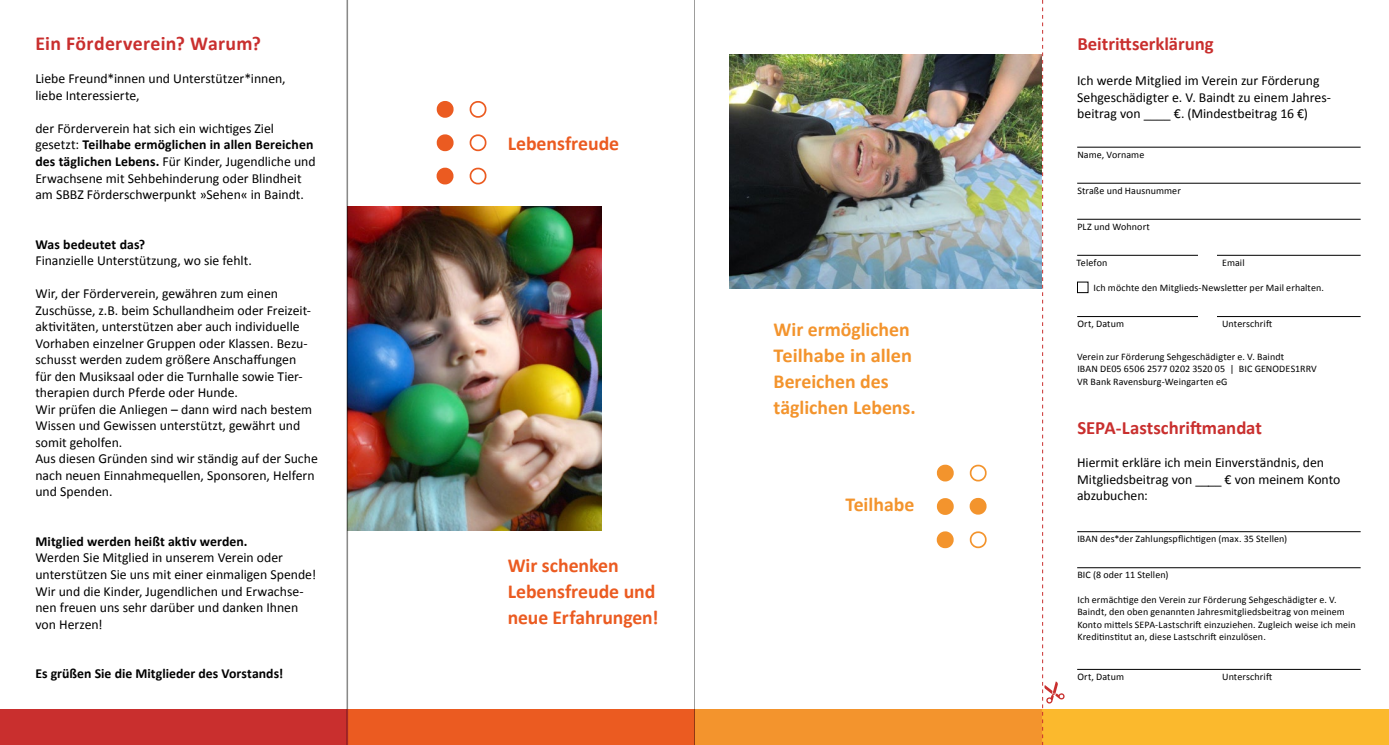
<style>
.page{position:relative;width:1389px;height:745px;background:#fff}
.page>*{position:absolute;margin:0;border:0;box-sizing:border-box;transform-origin:0 0}
.t1{font:139.25px "Apple Braille Outline 6 Dot";color:#eb5b21}
.t2{font:139.25px "Apple Braille Outline 6 Dot";color:#f3942d}
.t3{font:700 19.75px/26.1px "Calibri";color:#f3942d}
.t4{font:700 19.75px/26.1px "Calibri";letter-spacing:-.005em;color:#eb5b21}
.t5{font:700 19.75px "Calibri";letter-spacing:.015em;color:#c92f2e}
.t6{font:700 18.75px "Calibri";color:#c92f2e}
.t7{font:13.75px/16.5px "Calibri";letter-spacing:-.005em;color:#000}
.t8{font:700 13.75px "Calibri";letter-spacing:.005em;color:#000}
.t9{font:10px/12.5px "Calibri";letter-spacing:.01em;color:#000}
.s1{font-weight:700}
</style>
<div class="page">
<img style="left:348px;top:206px;width:253px;height:324px">
<div style="left:348px;top:709px;width:346px;height:35px;background:#eb5b21"></div>
<img style="left:730px;top:54px;width:312px;height:234px">
<div style="left:695px;top:709px;width:347px;height:35px;background:#f3942d"></div>
<hr style="left:1077px;top:147px;width:284px;height:1px;background:#000">
<hr style="left:1077px;top:183px;width:284px;height:1px;background:#000">
<hr style="left:1077px;top:219px;width:284px;height:1px;background:#000">
<hr style="left:1077px;top:255px;width:284px;height:1px;background:#000">
<hr style="left:1077px;top:316px;width:284px;height:1px;background:#000">
<hr style="left:1077px;top:531px;width:284px;height:1px;background:#000">
<hr style="left:1077px;top:567px;width:284px;height:1px;background:#000">
<hr style="left:1077px;top:668px;width:284px;height:1px;background:#000">
<div style="left:1077px;top:281px;width:11px;height:12px;border:1px solid #000"></div>
<div style="left:1198px;top:251px;width:18px;height:8px;background:#fff"></div>
<div style="left:1198px;top:312px;width:18px;height:8px;background:#fff"></div>
<div style="left:1042px;top:709px;width:347px;height:35px;background:#fbb92d"></div>
<svg style="left:1042px;top:0;width:23px;height:744px"></svg>
<hr style="left:694px;top:0;width:1px;height:744px;background:#9d9d9c">
<div style="left:0;top:709px;width:348px;height:35px;background:#c92f2e"></div>
<hr style="left:347px;top:0;width:1px;height:744px;background:#9d9d9c">
<h2 class="t5" style="left:35px;top:31px;width:227px">Ein Förderverein? Warum?</h2>
<p class="t7" style="left:35px;top:71px;width:252px">Liebe Freund*innen und Unterstützer*innen, liebe Interessierte,</p>
<p class="t7" style="left:35px;top:120px;width:282px">der Förderverein hat sich ein wichtiges Ziel gesetzt: <span class="s1">Teilhabe ermöglichen in allen Bereichen des täglichen Lebens.</span> Für Kinder, Jugendliche und Erwachsene mit Sehbehinderung oder Blindheit am SBBZ Förderschwerpunkt »Sehen« in Baindt.</p>
<p class="t8" style="left:35px;top:235px;width:111px">Was bedeutet das?</p>
<p class="t7" style="left:35px;top:252px;width:218px">Finanzielle Unterstützung, wo sie fehlt.</p>
<p class="t7" style="left:35px;top:285px;width:284px">Wir, der Förderverein, gewähren zum einen Zuschüsse, z.B. beim Schullandheim oder Freizeit&shy;aktivitäten, unterstützen aber auch individuelle Vorhaben einzelner Gruppen oder Klassen. Bezu&shy;schusst werden zudem größere Anschaffungen<br>für den Musiksaal oder die Turnhalle sowie Tier&shy;therapien durch Pferde oder Hunde.<br>Wir prüfen die Anliegen – dann wird nach bestem Wissen und Gewissen unterstützt, gewährt und somit geholfen.<br>Aus diesen Gründen sind wir ständig auf der Suche nach neuen Einnahmequellen, Sponsoren, Helfern und Spenden.</p>
<p class="t8" style="left:35px;top:532px;width:214px">Mitglied werden heißt aktiv werden.</p>
<p class="t7" style="left:35px;top:549px;width:282px">Werden Sie Mitglied in unserem Verein oder unterstützen Sie uns mit einer einmaligen Spende!<br>Wir und die Kinder, Jugendlichen und Erwachse&shy;nen freuen uns sehr darüber und danken Ihnen von Herzen!</p>
<p class="t8" style="left:35px;top:664px;width:249px">Es grüßen Sie die Mitglieder des Vorstands!</p>
<h1 class="t1" style="left:414px;top:100px;width:97px">⠇</h1>
<h2 class="t4" style="left:508px;top:130px;width:113px">Lebensfreude</h2>
<h2 class="t4" style="left:508px;top:552px;width:152px">Wir schenken<br>Lebensfreude und neue Erfahrungen!</h2>
<h2 class="t3" style="left:774px;top:316px;width:144px">Wir ermöglichen<br>Teilhabe in allen<br>Bereichen des täglichen Lebens.</h2>
<h2 class="t3" style="left:846px;top:491px;width:70px">Teilhabe</h2>
<h1 class="t2" style="left:914px;top:463px;width:97px">⠗</h1>
<h3 class="t6" style="left:1077px;top:31px;width:138px">Beitrittserklärung</h3>
<p class="t7" style="left:1077px;top:72px;width:255px">Ich werde Mitglied im Verein zur Förderung<br>Sehgeschädigter e. V. Baindt zu einem Jahres&shy;beitrag von ____ €. (Mindestbeitrag 16 €)</p>
<p class="t9" style="left:1077px;top:148px;width:69px">Name, Vorname</p>
<p class="t9" style="left:1077px;top:184px;width:105px">Straße und Hausnummer</p>
<p class="t9" style="left:1077px;top:220px;width:74px">PLZ und Wohnort</p>
<p class="t9" style="left:1076px;top:256px;width:32px">Telefon</p>
<p class="t9" style="left:1222px;top:256px;width:24px">Email</p>
<p class="t9" style="left:1093px;top:281px;width:232px">Ich möchte den Mitglieds-Newsletter per Mail erhalten.</p>
<p class="t9" style="left:1077px;top:317px;width:48px">Ort, Datum</p>
<p class="t9" style="left:1222px;top:317px;width:52px">Unterschrift</p>
<p class="t9" style="left:1077px;top:350px;width:241px">Verein zur Förderung Sehgeschädigter e. V. Baindt<br>IBAN DE05 6506 2577 0202 3520 05 | BIC GENODES1RRV<br>VR Bank Ravensburg-Weingarten eG</p>
<h3 class="t6" style="left:1077px;top:415px;width:186px">SEPA-Lastschriftmandat</h3>
<p class="t7" style="left:1077px;top:454px;width:265px">Hiermit erkläre ich mein Einverständnis, den<br>Mitgliedsbeitrag von ____ € von meinem Konto abzubuchen:</p>
<p class="t9" style="left:1077px;top:532px;width:211px">IBAN des*der Zahlungspflichtigen (max. 35 Stellen)</p>
<p class="t9" style="left:1077px;top:568px;width:93px">BIC (8 oder 11 Stellen)</p>
<p class="t9" style="left:1077px;top:593px;width:280px">Ich ermächtige den Verein zur Förderung Sehgeschädigter e. V.<br>Baindt, den oben genannten Jahresmitgliedsbeitrag von meinem Konto mittels SEPA-Lastschrift einzuziehen. Zugleich weise ich mein Kreditinstitut an, diese Lastschrift einzulösen.</p>
<p class="t9" style="left:1077px;top:670px;width:48px">Ort, Datum</p>
<p class="t9" style="left:1222px;top:670px;width:52px">Unterschrift</p>
</div>
